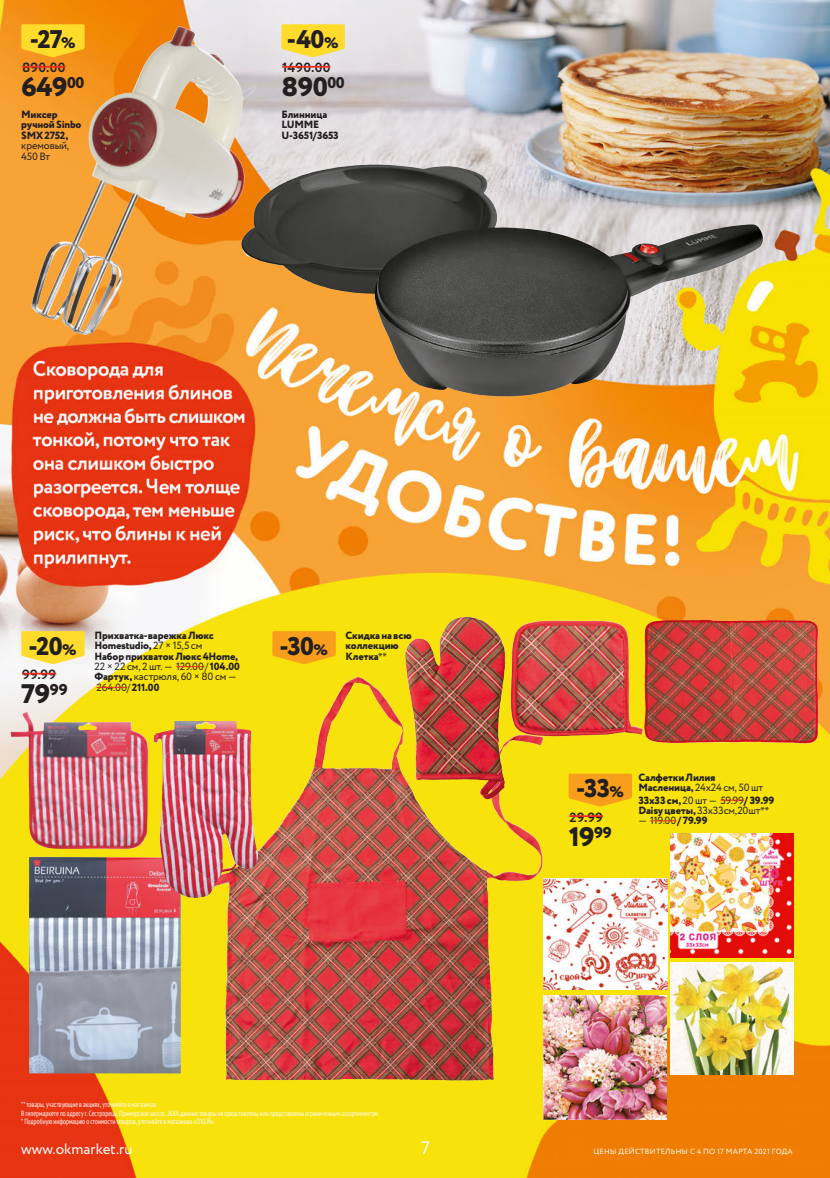
<style>
.page{position:relative;width:830px;height:1178px;background:#fff}
.page>*{position:absolute;margin:0;border:0;box-sizing:border-box;transform-origin:0 0}
.PrTag_RedPrice{font:800 26.85px "Circe";letter-spacing:-.02em;color:#231f20;scale:1.04 1}
.БОНУСЫ{font:800 25.5px "Circe";letter-spacing:-.03em;color:#231f20}
.t1{font:18px "Circe";color:#fff}
.t2{font:15px "Circe";color:#fff}
.PrTag_BlackPrice{font:700 13.35px "Circe";letter-spacing:.02em;color:#231f20;scale:1.04 1}
.Product-Name{font:800 10.5px/10.5px "Circe";letter-spacing:-.015em;color:#231f20}
.Product-Name-2{font:10.5px "Circe";letter-spacing:-.02em;color:#231f20}
.t3{font:condensed 7.5px/8.4px "PT Sans";letter-spacing:.005em;color:#fff;scale:.9 1}
.t4{font:7.5px "Circe";letter-spacing:.03em;color:#fff}
.s1{font-size:15.3px}
.s2{font-weight:400}
.s3{font-weight:800}
.s4{font-family:"Myriad Pro";font-weight:400}
.s5{font-family:"Myriad Pro"}
</style>
<div class="page">
<img style="left:0;top:0;width:829px;height:1178px">
<img style="left:177px;top:670px;width:390px;height:430px">
<img style="left:29px;top:857px;width:152px;height:216px">
<img style="left:11px;top:712px;width:137px;height:137px">
<img style="left:154px;top:721px;width:104px;height:177px">
<svg style="left:176px;top:666px;width:28px;height:1px"></svg>
<hr style="left:97px;top:687px;width:30px;height:1px;background:#ed2d22">
<hr style="left:22px;top:673px;width:34px;height:1px;background:#ed2d22">
<svg style="left:21px;top:631px;width:64px;height:33px;background:#fdde45"></svg>
<img style="left:234px;top:151px;width:554px;height:250px">
<hr style="left:282px;top:66px;width:48px;height:2px;background:#ed2d22">
<svg style="left:281px;top:24px;width:63px;height:33px;background:#fcdc40"></svg>
<img style="left:21px;top:26px;width:265px;height:308px">
<hr style="left:22px;top:66px;width:43px;height:2px;background:#ed2d22">
<svg style="left:21px;top:24px;width:64px;height:33px;background:#fdd128"></svg>
<svg style="left:272px;top:631px;width:63px;height:33px;background:#f7a619"></svg>
<img style="left:543px;top:878px;width:123px;height:112px">
<img style="left:543px;top:996px;width:123px;height:123px">
<img style="left:670px;top:962px;width:123px;height:112px">
<img style="left:670px;top:833px;width:123px;height:124px">
<svg style="left:720px;top:800px;width:23px;height:1px"></svg>
<svg style="left:650px;top:820px;width:26px;height:1px"></svg>
<hr style="left:569px;top:815px;width:33px;height:2px;background:#ed2d22">
<svg style="left:568px;top:774px;width:63px;height:33px;background:#f7a619"></svg>
<img style="left:392px;top:600px;width:129px;height:212px">
<img style="left:641px;top:600px;width:183px;height:151px">
<img style="left:494px;top:614px;width:156px;height:135px">
<p class="БОНУСЫ" style="left:30px;top:22px;width:47px">-27<span class="s1">%</span></p>
<p class="БОНУСЫ" style="left:287px;top:22px;width:53px">-40<span class="s1">%</span></p>
<p class="PrTag_BlackPrice" style="left:22px;top:59px;width:43px">890.00</p>
<p class="PrTag_BlackPrice" style="left:282px;top:59px;width:48px">1490.00</p>
<p class="PrTag_RedPrice" style="left:21px;top:69px;width:62px">649<sup>00</sup></p>
<p class="PrTag_RedPrice" style="left:281px;top:69px;width:62px">890<sup>00</sup></p>
<p class="Product-Name" style="left:21px;top:110px;width:62px">Миксер ручной Sinbo<br>SMX 2752, <span class="s2">кремовый,<br>450 Вт</span></p>
<p class="Product-Name" style="left:281px;top:110px;width:59px">Блинница<br>LUMME<br>U-3651/3653</p>
<p class="БОНУСЫ" style="left:28px;top:629px;width:50px">-20<span class="s1">%</span></p>
<p class="PrTag_BlackPrice" style="left:22px;top:666px;width:34px">99.99</p>
<p class="PrTag_RedPrice" style="left:21px;top:676px;width:46px">79<sup>99</sup></p>
<p class="Product-Name" style="left:94px;top:631px;width:121px">Прихватка-варежка Люкс<br>Homestudio, <span class="s2">27 × 15,5 см</span></p>
<p class="Product-Name" style="left:94px;top:651px;width:147px">Набор прихваток Люкс 4Home,<br><span class="s2">22 × 22 см, 2 шт. — 129.00/</span> 104.00</p>
<p class="Product-Name-2" style="left:94px;top:670px;width:143px"><span class="s3">Фартук,</span> кастрюля, 60 × 80 см —</p>
<p class="Product-Name-2" style="left:97px;top:680px;width:64px">264.00/ <span class="s3">211.00</span></p>
<p class="БОНУСЫ" style="left:279px;top:629px;width:50px">-30<span class="s1">%</span></p>
<p class="Product-Name" style="left:345px;top:631px;width:67px">Скидка на всю коллекцию<br>Клетка<span class="s4">**</span></p>
<p class="t3" style="left:21px;top:1100px;width:399px">** товары, участвующие в акциях, уточняйте в магазинах<br>В гипермаркете по адресу г. Сестрорецк, Приморское шоссе, 268А данные товары не представлены или представлены ограниченным ассортиментом. * Подробную информацию о стоимости товаров, уточняйте в магазинах «О’КЕЙ».</p>
<p class="БОНУСЫ" style="left:576px;top:771px;width:49px">-33<span class="s1">%</span></p>
<p class="PrTag_BlackPrice" style="left:569px;top:808px;width:34px">29.99</p>
<p class="PrTag_RedPrice" style="left:568px;top:818px;width:43px">19<sup>99</sup></p>
<p class="Product-Name" style="left:638px;top:772px;width:126px">Салфетки Лилия<br>Масленица, <span class="s2">24х24 см, 50 шт</span></p>
<p class="Product-Name" style="left:638px;top:795px;width:137px">33х33 см, <span class="s2">20 шт — 59.99</span>/ 39.99</p>
<p class="Product-Name-2" style="left:638px;top:803px;width:132px"><span class="s3">Daisy цветы,</span> 33х33см,20шт<span class="s5">**</span></p>
<p class="Product-Name-2" style="left:638px;top:814px;width:71px">— 119.00<span class="s3">/ 79.99</span></p>
<h3 class="t2" style="left:21px;top:1138px;width:113px">www.okmarket.ru</h3>
<h3 class="t1" style="left:421px;top:1135px;width:10px">7</h3>
<p class="t4" style="left:593px;top:1146px;width:201px">ЦЕНЫ ДЕЙСТВИТЕЛЬНЫ С 4 ПО 17 МАРТА 2021 ГОДА</p>
</div>
